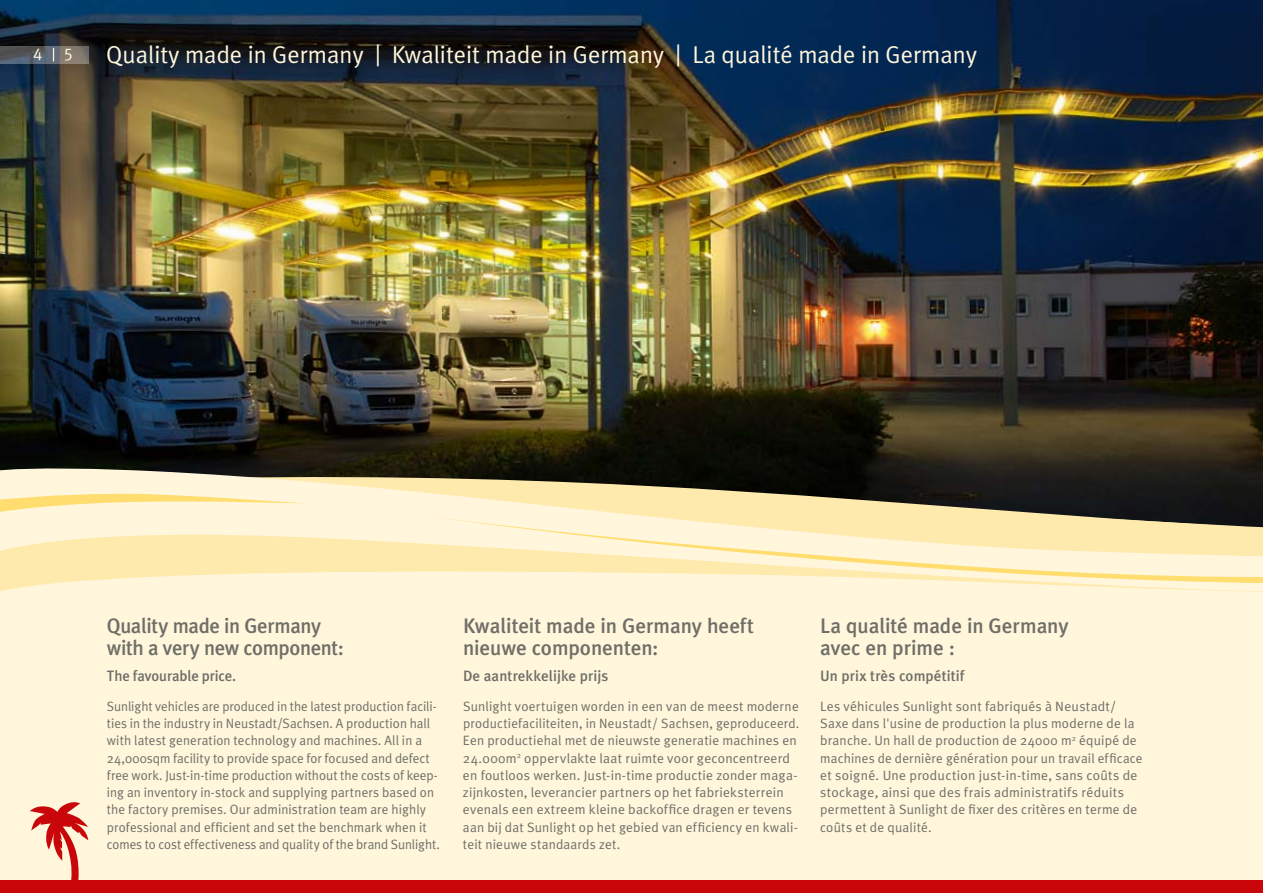
<style>
.page{position:relative;width:1263px;height:893px;background:#fff}
.page>*{position:absolute;margin:0;border:0;box-sizing:border-box;transform-origin:0 0}
.t1{font:24.3px "Meta Plus Normal";color:#fff6dc}
.t2{font:500 21px/21.8px "Meta Plus";letter-spacing:-.005em;color:#6f6e67}
.t3{font:17.25px "Meta Plus Normal Caps";color:#fff6dc}
.t4{font:500 15px "Meta Plus";letter-spacing:.005em;color:#6f6e67}
.t5{font:13.5px/17.2px "Meta Plus Normal";letter-spacing:.01em;color:#6f6e67}
.s1{font-family:"Rotis Sans Serif"}
</style>
<div class="page">
<div style="left:0;top:238px;width:1263px;height:649px;background:#fff6dc"></div>
<img style="left:0;top:0;width:1263px;height:458px">
<svg style="left:0;top:458px;width:1263px;height:134px"></svg>
<svg style="left:420px;top:486px;width:843px;height:106px"></svg>
<svg style="left:0;top:493px;width:306px;height:21px"></svg>
<div style="left:0;top:880px;width:1263px;height:13px;background:#c9070a"></div>
<svg style="left:30px;top:802px;width:58px;height:78px"></svg>
<svg style="left:0;top:46px;width:89px;height:17px"></svg>
<svg style="left:53px;top:48px;width:1px;height:13px"></svg>
<p class="t3" style="left:33px;top:44px;width:41px">4 5</p>
<h1 class="t1" style="left:106px;top:41px;width:872px">Quality made in Germany <span class="s1">|</span> Kwaliteit made in Germany <span class="s1">|</span> La qualité made in Germany</h1>
<h2 class="t2" style="left:107px;top:615px;width:239px">Quality made in Germany with a very new component:</h2>
<p class="t4" style="left:107px;top:667px;width:131px">The favourable price.</p>
<p class="t5" style="left:107px;top:697px;width:335px">Sunlight vehicles are produced in the latest production facili&shy;ties in the industry in Neustadt/Sachsen. A production hall with latest generation technology and machines. All in a 24,000sqm facility to provide space for focused and defect free work. Just-in-time production without the costs of keep&shy;ing an inventory in-stock and supplying partners based on the factory premises. Our administration team are highly professional and efficient and set the benchmark when it comes to cost effectiveness and quality of the brand Sunlight.</p>
<h2 class="t2" style="left:463px;top:615px;width:293px">Kwaliteit made in Germany heeft nieuwe componenten:</h2>
<p class="t4" style="left:463px;top:667px;width:147px">De aantrekkelijke prijs</p>
<p class="t5" style="left:463px;top:697px;width:338px">Sunlight voertuigen worden in een van de meest moderne productiefaciliteiten, in Neustadt/ Sachsen, geproduceerd.<br>Een productiehal met de nieuwste generatie machines en 24.000m<sup>2</sup> oppervlakte laat ruimte voor geconcentreerd en foutloos werken. Just-in-time productie zonder maga&shy;zijnkosten, leverancier partners op het fabrieksterrein evenals een extreem kleine backoffice dragen er tevens aan bij dat Sunlight op het gebied van efficiency en kwali&shy;teit nieuwe standaards zet.</p>
<h2 class="t2" style="left:820px;top:615px;width:250px">La qualité made in Germany avec en prime :</h2>
<p class="t4" style="left:820px;top:667px;width:146px">Un prix très compétitif</p>
<p class="t5" style="left:820px;top:697px;width:324px">Les véhicules Sunlight sont fabriqués à Neustadt/ Saxe dans l'usine de production la plus moderne de la branche. Un hall de production de 24000 m<sup>2</sup> équipé de machines de dernière génération pour un travail efficace et soigné. Une production just-in-time, sans coûts de stockage, ainsi que des frais administratifs réduits permettent à Sunlight de fixer des critères en terme de coûts et de qualité.</p>
</div>
